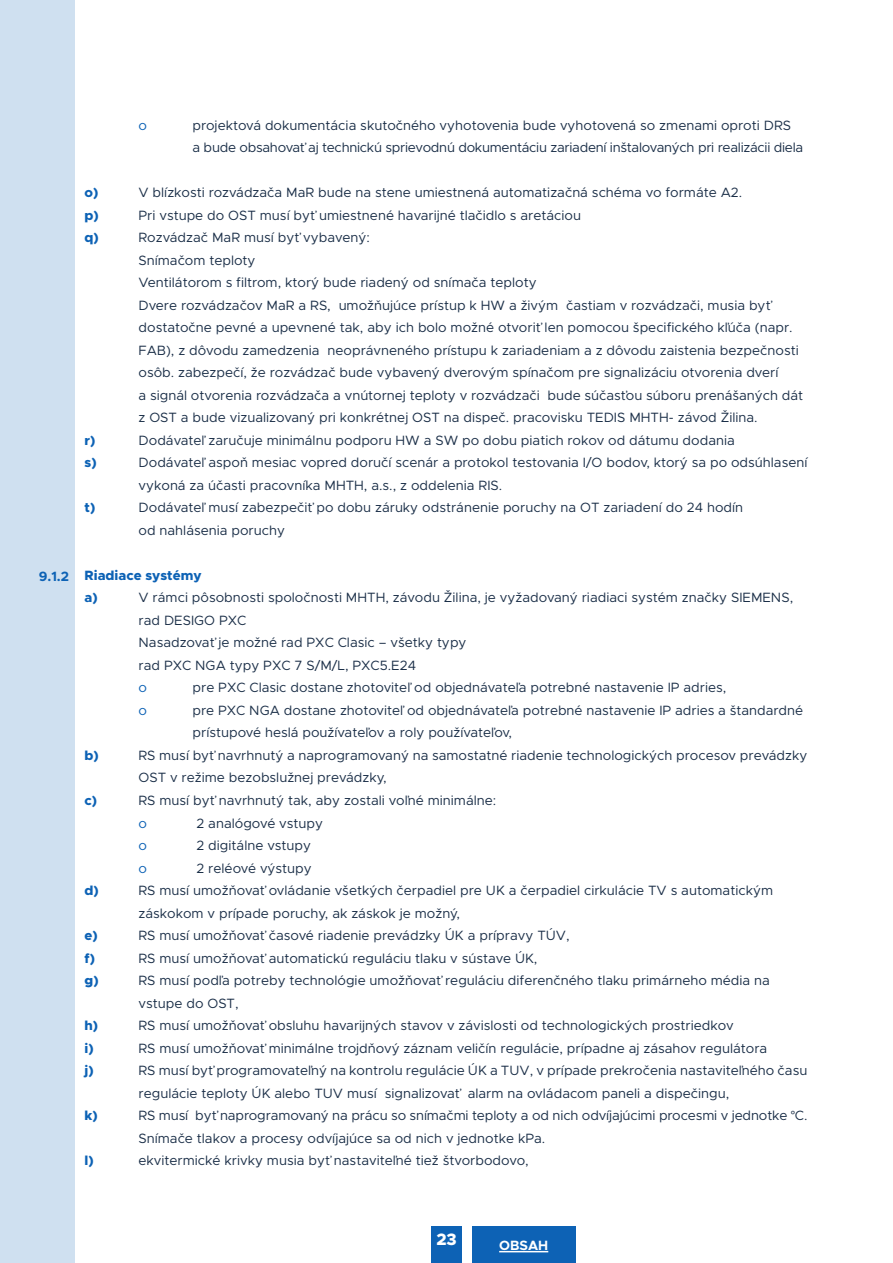
<style>
.page{position:relative;width:893px;height:1263px;background:#fff}
.page>*{position:absolute;margin:0;border:0;box-sizing:border-box;transform-origin:0 0}
.t1{font:800 16.5px "Metropolis";color:#fff}
.t2{font:13.5px/22.5px "Metropolis";color:#1b2f48}
.t3{font:13.5px/22.5px "Metropolis";letter-spacing:-.02em;color:#1b2f48}
.t4{font:800 13.5px/22.5px "Metropolis";color:#0d62b5}
.t5{font:13.5px "Metropolis";color:#0d62b5}
.t6{font:700 13.5px "Metropolis";color:#0d62b5}
.t7{font:700 13.5px "Metropolis";color:#fff}
.s1{font-family:"Myriad Pro"}
</style>
<div class="page">
<div style="left:431px;top:1226px;width:31px;height:37px;background:#0d62b5"></div>
<div style="left:0;top:0;width:75px;height:1263px;background:#cfe0f0"></div>
<div style="left:472px;top:1226px;width:103px;height:37px;background:#0d62b5"></div>
<hr style="left:499px;top:1251px;width:49px;height:1px;background:#fff">
<p class="t6" style="left:39px;top:567px;width:32px">9.1.2</p>
<p class="t5" style="left:139px;top:117px;width:10px">o</p>
<p class="t3" style="left:193px;top:114px;width:612px">projektová dokumentácia skutočného vyhotovenia bude vyhotovená so zmenami oproti DRS<br>a bude obsahovať aj technickú sprievodnú dokumentáciu zariadení inštalovaných pri realizácii diela</p>
<p class="t4" style="left:85px;top:181px;width:15px">o)</p>
<p class="t2" style="left:139px;top:181px;width:605px">V blízkosti rozvádzača MaR bude na stene umiestnená automatizačná schéma vo formáte A2.</p>
<p class="t4" style="left:85px;top:204px;width:16px">p)</p>
<p class="t2" style="left:139px;top:204px;width:444px">Pri vstupe do OST musí byť umiestnené havarijné tlačidlo s aretáciou</p>
<p class="t4" style="left:85px;top:226px;width:16px">q)</p>
<p class="t2" style="left:139px;top:226px;width:666px">Rozvádzač MaR musí byť vybavený:<br>Snímačom teploty<br>Ventilátorom s filtrom, ktorý bude riadený od snímača teploty<br>Dvere rozvádzačov MaR a RS, umožňujúce prístup k HW a živým častiam v rozvádzači, musia byť dostatočne pevné a upevnené tak, aby ich bolo možné otvoriť len pomocou špecifického kľúča (napr.<br>FAB), z dôvodu zamedzenia neoprávneného prístupu k zariadeniam a z dôvodu zaistenia bezpečnosti osôb. zabezpečí, že rozvádzač bude vybavený dverovým spínačom pre signalizáciu otvorenia dverí<br>a signál otvorenia rozvádzača a vnútornej teploty v rozvádzači bude súčasťou súboru prenášaných dát z OST a bude vizualizovaný pri konkrétnej OST na dispeč. pracovisku TEDIS MHTH- závod Žilina.</p>
<p class="t4" style="left:85px;top:429px;width:12px">r)</p>
<p class="t2" style="left:139px;top:429px;width:598px">Dodávateľ zaručuje minimálnu podporu HW a SW po dobu piatich rokov od dátumu dodania</p>
<p class="t4" style="left:85px;top:451px;width:14px">s)</p>
<p class="t2" style="left:139px;top:451px;width:670px">Dodávateľ aspoň mesiac vopred doručí scenár a protokol testovania I/O bodov, ktorý sa po odsúhlasení vykoná za účasti pracovníka MHTH, a.s., z oddelenia RIS.</p>
<p class="t4" style="left:85px;top:496px;width:12px">t)</p>
<p class="t2" style="left:139px;top:496px;width:606px">Dodávateľ musí zabezpečiť po dobu záruky odstránenie poruchy na OT zariadení do 24 hodín od nahlásenia poruchy</p>
<p class="t4" style="left:85px;top:564px;width:119px">Riadiace systémy a)</p>
<p class="t2" style="left:139px;top:586px;width:656px">V rámci pôsobnosti spoločnosti MHTH, závodu Žilina, je vyžadovaný riadiaci systém značky SIEMENS, rad DESIGO PXC<br>Nasadzovať je možné rad PXC Clasic – všetky typy<br>rad PXC NGA typy PXC 7 S/M/L, PXC5.E24</p>
<p class="t5" style="left:139px;top:679px;width:10px">o</p>
<p class="t2" style="left:193px;top:676px;width:535px">pre PXC Clasic dostane zhotoviteľ od objednávateľa potrebné nastavenie IP adries,</p>
<p class="t5" style="left:139px;top:702px;width:10px">o</p>
<p class="t2" style="left:193px;top:699px;width:612px">pre PXC NGA dostane zhotoviteľ od objednávateľa potrebné nastavenie IP adries a štandardné prístupové heslá používateľov a roly používateľov,</p>
<p class="t4" style="left:85px;top:744px;width:16px">b)</p>
<p class="t2" style="left:139px;top:744px;width:670px">RS musí byť navrhnutý a naprogramovaný na samostatné riadenie technologických procesov prevádzky<br>OST v režime bezobslužnej prevádzky,</p>
<p class="t4" style="left:85px;top:789px;width:14px">c)</p>
<p class="t2" style="left:139px;top:789px;width:359px">RS musí byť navrhnutý tak, aby zostali voľné minimálne:</p>
<p class="t5" style="left:139px;top:814px;width:10px">o</p>
<p class="t2" style="left:196px;top:811px;width:128px">2 analógové vstupy</p>
<p class="t5" style="left:139px;top:837px;width:10px">o</p>
<p class="t2" style="left:196px;top:834px;width:116px">2 digitálne vstupy</p>
<p class="t5" style="left:139px;top:859px;width:10px">o</p>
<p class="t2" style="left:196px;top:857px;width:117px">2 reléové výstupy</p>
<p class="t4" style="left:85px;top:879px;width:16px">d)</p>
<p class="t2" style="left:139px;top:879px;width:636px">RS musí umožňovať ovládanie všetkých čerpadiel pre UK a čerpadiel cirkulácie TV s automatickým záskokom v prípade poruchy, ak záskok je možný,</p>
<p class="t4" style="left:85px;top:924px;width:15px">e)</p>
<p class="t2" style="left:139px;top:924px;width:433px">RS musí umožňovať časové riadenie prevádzky ÚK a prípravy TÚV,</p>
<p class="t4" style="left:85px;top:947px;width:12px">f)</p>
<p class="t2" style="left:139px;top:947px;width:400px">RS musí umožňovať automatickú reguláciu tlaku v sústave ÚK,</p>
<p class="t4" style="left:85px;top:969px;width:16px">g)</p>
<p class="t2" style="left:139px;top:969px;width:633px">RS musí podľa potreby technológie umožňovať reguláciu diferenčného tlaku primárneho média na vstupe do OST,</p>
<p class="t4" style="left:85px;top:1014px;width:15px">h)</p>
<p class="t2" style="left:139px;top:1014px;width:597px">RS musí umožňovať obsluhu havarijných stavov v závislosti od technologických prostriedkov</p>
<p class="t4" style="left:85px;top:1037px;width:11px">i)</p>
<p class="t2" style="left:139px;top:1037px;width:630px">RS musí umožňovať minimálne trojdňový záznam veličín regulácie, prípadne aj zásahov regulátora</p>
<p class="t4" style="left:85px;top:1059px;width:11px">j)</p>
<p class="t2" style="left:139px;top:1059px;width:670px">RS musí byť programovateľný na kontrolu regulácie ÚK a TUV, v prípade prekročenia nastaviteľného času regulácie teploty ÚK alebo TUV musí signalizovať alarm na ovládacom paneli a dispečingu,</p>
<p class="t4" style="left:85px;top:1104px;width:15px">k)</p>
<p class="t2" style="left:139px;top:1104px;width:670px">RS musí byť naprogramovaný na prácu so snímačmi teploty a od nich odvíjajúcimi procesmi v jednotke <span class="s1">°</span>C.<br>Snímače tlakov a procesy odvíjajúce sa od nich v jednotke kPa.</p>
<p class="t4" style="left:85px;top:1149px;width:11px">l)</p>
<p class="t2" style="left:139px;top:1149px;width:392px">ekvitermické krivky musia byť nastaviteľné tiež štvorbodovo,</p>
<p class="t1" style="left:436px;top:1229px;width:22px">23</p>
<p class="t7" style="left:499px;top:1237px;width:51px">OBSAH</p>
</div>
